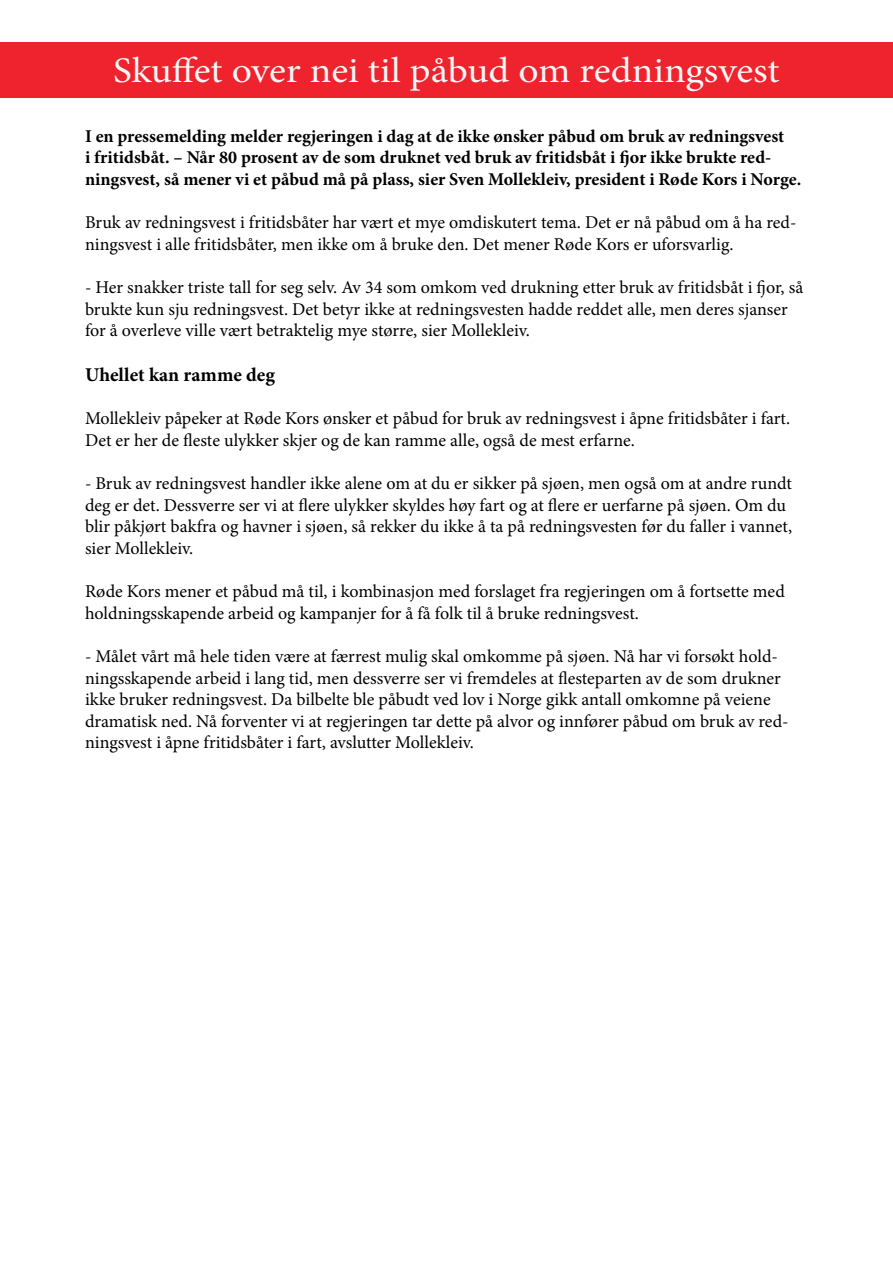
<style>
.page{position:relative;width:893px;height:1263px;background:#fff}
.page>*{position:absolute;margin:0;border:0;box-sizing:border-box;transform-origin:0 0}
.t1{font:36px "Minion Pro";color:#f6f6f6;scale:1.1 1}
.t2{font:700 19.5px "Minion Pro";letter-spacing:.005em;color:#000}
.t3{font:18px/21.6px "Minion Pro";color:#000}
.t4{font:700 18px/21.6px "Minion Pro";color:#000}
</style>
<div class="page">
<div style="left:0;top:43px;width:893px;height:55px;background:#ef232d"></div>
<h1 class="t1" style="left:113px;top:47px;width:607px">Skuffet over nei til påbud om redningsvest</h1>
<p class="t4" style="left:85px;top:125px;width:718px">I en pressemelding melder regjeringen i dag at de ikke ønsker påbud om bruk av redningsvest<br>i fritidsbåt. – Når 80 prosent av de som druknet ved bruk av fritidsbåt i fjor ikke brukte red&shy;ningsvest, så mener vi et påbud må på plass, sier Sven Mollekleiv, president i Røde Kors i Norge.</p>
<p class="t3" style="left:85px;top:212px;width:713px">Bruk av redningsvest i fritidsbåter har vært et mye omdiskutert tema. Det er nå påbud om å ha red&shy;ningsvest i alle fritidsbåter, men ikke om å bruke den. Det mener Røde Kors er uforsvarlig.</p>
<p class="t3" style="left:85px;top:276px;width:720px">- Her snakker triste tall for seg selv. Av 34 som omkom ved drukning etter bruk av fritidsbåt i fjor, så brukte kun sju redningsvest. Det betyr ikke at redningsvesten hadde reddet alle, men deres sjanser for å overleve ville vært betraktelig mye større, sier Mollekleiv.</p>
<p class="t2" style="left:85px;top:361px;width:192px">Uhellet kan ramme deg</p>
<p class="t3" style="left:85px;top:408px;width:707px">Mollekleiv påpeker at Røde Kors ønsker et påbud for bruk av redningsvest i åpne fritidsbåter i fart.<br>Det er her de fleste ulykker skjer og de kan ramme alle, også de mest erfarne.</p>
<p class="t3" style="left:85px;top:473px;width:709px">- Bruk av redningsvest handler ikke alene om at du er sikker på sjøen, men også om at andre rundt deg er det. Dessverre ser vi at flere ulykker skyldes høy fart og at flere er uerfarne på sjøen. Om du blir påkjørt bakfra og havner i sjøen, så rekker du ikke å ta på redningsvesten før du faller i vannet, sier Mollekleiv.</p>
<p class="t3" style="left:85px;top:581px;width:701px">Røde Kors mener et påbud må til, i kombinasjon med forslaget fra regjeringen om å fortsette med holdningsskapende arbeid og kampanjer for å få folk til å bruke redningsvest.</p>
<p class="t3" style="left:85px;top:645px;width:705px">- Målet vårt må hele tiden være at færrest mulig skal omkomme på sjøen. Nå har vi forsøkt hold&shy;ningsskapende arbeid i lang tid, men dessverre ser vi fremdeles at flesteparten av de som drukner ikke bruker redningsvest. Da bilbelte ble påbudt ved lov i Norge gikk antall omkomne på veiene dramatisk ned. Nå forventer vi at regjeringen tar dette på alvor og innfører påbud om bruk av red&shy;ningsvest i åpne fritidsbåter i fart, avslutter Mollekleiv.</p>
</div>
